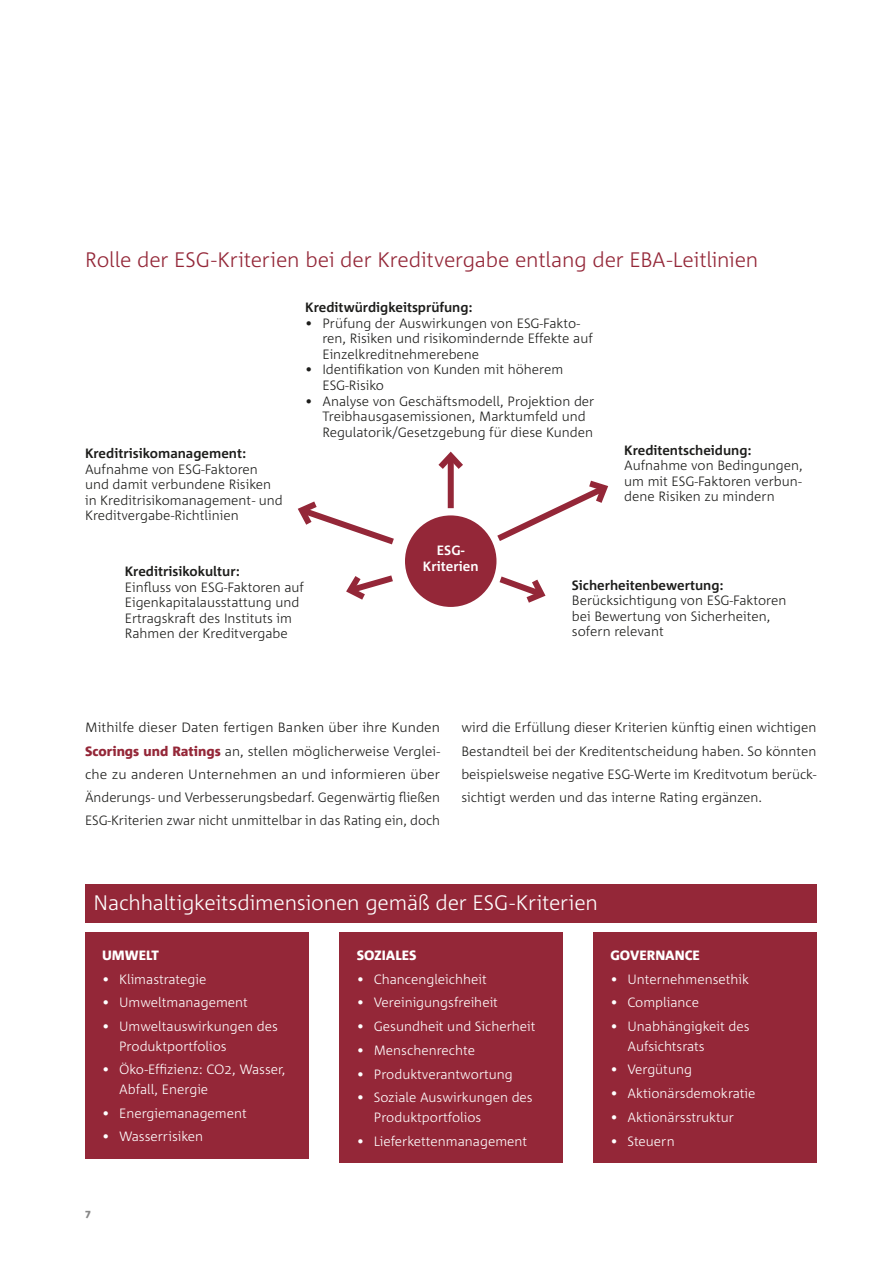
<style>
.page{position:relative;width:893px;height:1263px;background:#fff}
.page>*{position:absolute;margin:0;border:0;box-sizing:border-box;transform-origin:0 0}
.t1{font:300 21px "Corpid";letter-spacing:-.01em;color:#942738}
.t2{font:300 21px "Corpid";letter-spacing:-.01em;color:#fff}
.t3{font:300 13.5px/15.6px "Corpid";color:#1d1d1b}
.t4{font:300 13.5px/19.5px "Corpid";color:#fff}
.t5{font:700 13.5px "Corpid";color:#1d1d1b}
.t6{font:800 13.5px "Corpid";color:#fff}
.t7{font:700 13.5px/15.6px "Corpid";color:#fff;text-align:center}
.s1{font-weight:800;color:#942738}
</style>
<div class="page">
<div style="left:85px;top:884px;width:731px;height:39px;background:#942738"></div>
<div style="left:405px;top:515px;width:91px;height:92px;background:#942738;border-radius:50%"></div>
<div style="left:448px;top:456px;width:6px;height:52px;background:#942738"></div>
<svg style="left:438px;top:451px;width:25px;height:24px"></svg>
<svg style="left:491px;top:480px;width:118px;height:66px"></svg>
<svg style="left:493px;top:572px;width:53px;height:31px"></svg>
<svg style="left:346px;top:575px;width:47px;height:25px"></svg>
<svg style="left:297px;top:501px;width:97px;height:44px"></svg>
<div style="left:85px;top:932px;width:223px;height:226px;background:#942738"></div>
<div style="left:340px;top:932px;width:223px;height:230px;background:#942738"></div>
<div style="left:593px;top:932px;width:223px;height:230px;background:#942738"></div>
<h1 class="t1" style="left:85px;top:249px;width:675px">Rolle der ESG-Kriterien bei der Kreditvergabe entlang der EBA-Leitlinien</h1>
<p class="t5" style="left:85px;top:446px;width:163px">Kreditrisikomanagement:</p>
<p class="t3" style="left:85px;top:461px;width:199px">Aufnahme von ESG-Faktoren und damit verbundene Risiken in Kreditrisikomanagement- und<br>Kreditvergabe-Richtlinien</p>
<p class="t5" style="left:305px;top:300px;width:169px">Kreditwürdigkeitsprüfung:</p>
<p class="t3" style="left:322px;top:316px;width:272px;text-indent:-17px">• Prüfung der Auswirkungen von ESG-Fakto&shy;ren, Risiken und risikomindernde Effekte auf<br>Einzelkreditnehmerebene</p>
<p class="t3" style="left:322px;top:362px;width:243px;text-indent:-17px">• Identifikation von Kunden mit höherem<br>ESG-Risiko</p>
<p class="t3" style="left:322px;top:393px;width:274px;text-indent:-17px">• Analyse von Geschäftsmodell, Projektion der<br>Treibhausgasemissionen, Marktumfeld und<br>Regulatorik/Gesetzgebung für diese Kunden</p>
<p class="t5" style="left:624px;top:443px;width:129px">Kreditentscheidung:</p>
<p class="t3" style="left:624px;top:458px;width:180px;text-align:justify">Aufnahme von Bedingungen, um mit ESG-Faktoren verbun&shy;dene Risiken zu mindern</p>
<p class="t5" style="left:125px;top:564px;width:117px">Kreditrisikokultur:</p>
<p class="t3" style="left:125px;top:579px;width:181px">Einfluss von ESG-Faktoren auf<br>Eigenkapitalausstattung und<br>Ertragskraft des Instituts im<br>Rahmen der Kreditvergabe</p>
<p class="t7" style="left:423px;top:543px;width:57px">ESG-<br>Kriterien</p>
<p class="t5" style="left:572px;top:578px;width:153px">Sicherheitenbewertung:</p>
<p class="t3" style="left:572px;top:593px;width:216px">Berücksichtigung von ESG-Faktoren bei Bewertung von Sicherheiten, sofern relevant</p>
<p class="t3" style="left:85px;top:716px;width:357px;line-height:23.2px;text-align:justify">Mithilfe dieser Daten fertigen Banken über ihre Kunden <span class="s1">Scorings und Ratings</span> an, stellen möglicherweise Verglei&shy;che zu anderen Unternehmen an und informieren über Änderungs- und Verbesserungsbedarf. Gegenwärtig fließen ESG-Kriterien zwar nicht unmittelbar in das Rating ein, doch</p>
<p class="t3" style="left:461px;top:716px;width:357px;line-height:23.2px;text-align:justify">wird die Erfüllung dieser Kriterien künftig einen wichtigen Bestandteil bei der Kreditentscheidung haben. So könnten beispielsweise negative ESG-Werte im Kreditvotum berück&shy;sichtigt werden und das interne Rating ergänzen.</p>
<h1 class="t2" style="left:94px;top:891px;width:506px">Nachhaltigkeitsdimensionen gemäß der ESG-Kriterien</h1>
<p class="t6" style="left:102px;top:948px;width:58px">UMWELT</p>
<p class="t4" style="left:102px;top:969px;width:106px">• Klimastrategie</p>
<p class="t4" style="left:102px;top:993px;width:147px">• Umweltmanagement</p>
<p class="t4" style="left:119px;top:1017px;width:160px;text-indent:-17px">• Umweltauswirkungen des<br>Produktportfolios</p>
<p class="t4" style="left:119px;top:1060px;width:168px;text-indent:-17px">• Öko-Effizienz: CO2, Wasser,<br>Abfall, Energie</p>
<p class="t4" style="left:102px;top:1103px;width:146px">• Energiemanagement</p>
<p class="t4" style="left:102px;top:1127px;width:103px">• Wasserrisiken</p>
<p class="t6" style="left:357px;top:948px;width:61px">SOZIALES</p>
<p class="t4" style="left:357px;top:969px;width:132px">• Chancengleichheit</p>
<p class="t4" style="left:357px;top:993px;width:143px">• Vereinigungsfreiheit</p>
<p class="t4" style="left:357px;top:1017px;width:180px">• Gesundheit und Sicherheit</p>
<p class="t4" style="left:357px;top:1040px;width:120px">• Menschenrechte</p>
<p class="t4" style="left:357px;top:1064px;width:158px">• Produktverantwortung</p>
<p class="t4" style="left:374px;top:1088px;width:160px;text-indent:-17px">• Soziale Auswirkungen des<br>Produktportfolios</p>
<p class="t4" style="left:357px;top:1131px;width:172px">• Lieferkettenmanagement</p>
<p class="t6" style="left:610px;top:948px;width:91px">GOVERNANCE</p>
<p class="t4" style="left:610px;top:969px;width:140px">• Unternehmensethik</p>
<p class="t4" style="left:610px;top:993px;width:90px">• Compliance</p>
<p class="t4" style="left:627px;top:1017px;width:124px;text-indent:-17px">• Unabhängigkeit des<br>Aufsichtsrats</p>
<p class="t4" style="left:610px;top:1060px;width:83px">• Vergütung</p>
<p class="t4" style="left:610px;top:1084px;width:146px">• Aktionärsdemokratie</p>
<p class="t4" style="left:610px;top:1107px;width:125px">• Aktionärsstruktur</p>
<p class="t4" style="left:610px;top:1131px;width:66px">• Steuern</p>
</div>
